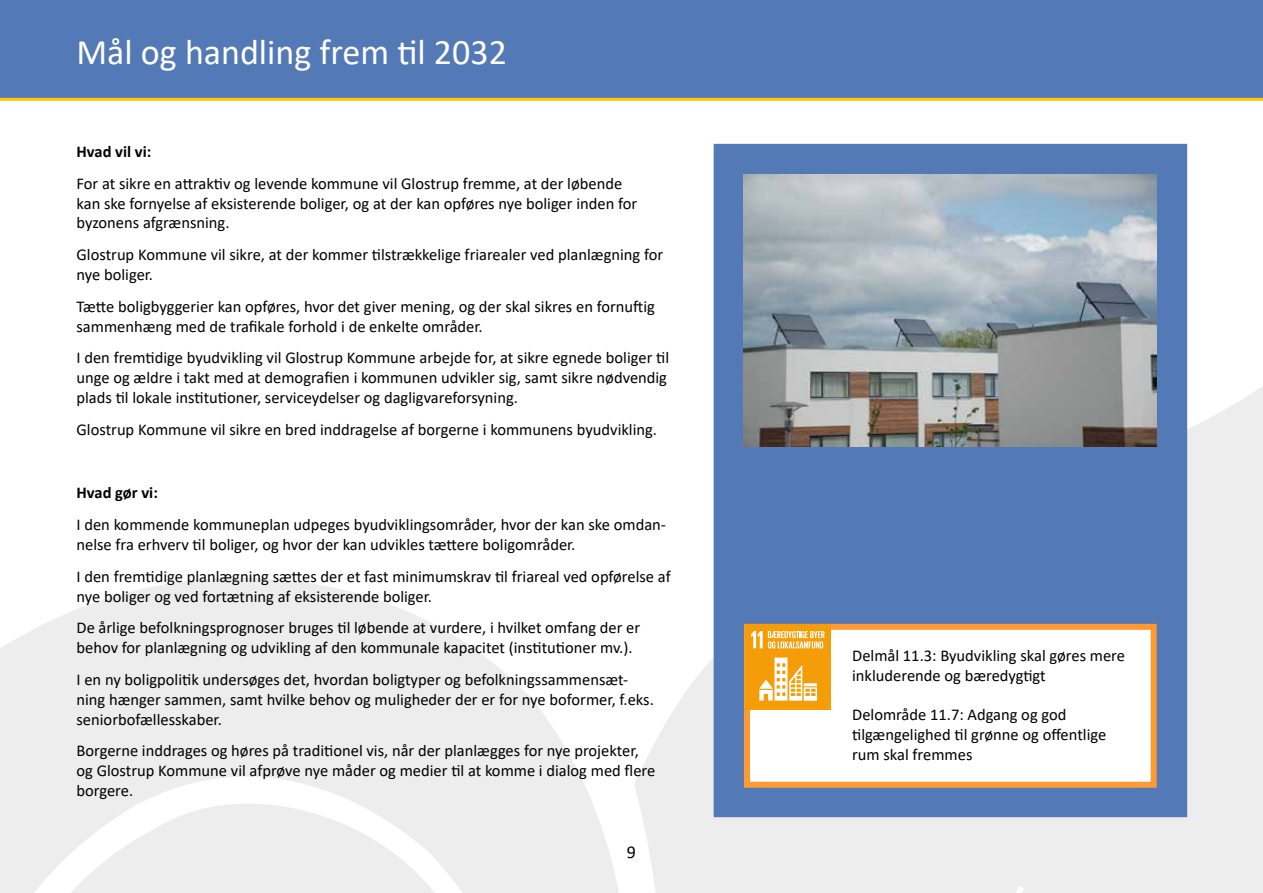
<style>
.page{position:relative;width:1263px;height:893px;background:#fff}
.page>*{position:absolute;margin:0;border:0;box-sizing:border-box;transform-origin:0 0}
.t1{font:36px "Calibri";color:#fff}
.t2{font:18px "Calibri";color:#000}
.t3{font:16.5px/19.8px "Calibri";color:#000}
.t4{font:700 16.5px "Calibri";color:#000}
</style>
<div class="page">
<svg style="left:702px;top:351px;width:561px;height:542px;background:#edeeee"></svg>
<svg style="left:0;top:578px;width:702px;height:315px;fill:#ededed"></svg>
<div style="left:0;top:0;width:1263px;height:98px;background:#5379b7"></div>
<hr style="left:0;top:98px;width:1263px;height:3px;background:#fac601">
<div style="left:714px;top:145px;width:472px;height:671px;background:#5379b7"></div>
<div style="left:714px;top:144px;width:473px;height:673px;border:2px solid #5379b7"></div>
<img style="left:744px;top:174px;width:413px;height:272px">
<div style="left:744px;top:624px;width:413px;height:164px;background:#fff;border:6px solid #f93"></div>
<div style="left:745px;top:624px;width:85px;height:85px;background:#f59d08"></div>
<svg style="left:759px;top:658px;width:58px;height:43px"></svg>
<svg style="left:751px;top:631px;width:74px;height:17px"></svg>
<h1 class="t1" style="left:77px;top:27px;width:432px">Mål og handling frem til 2032</h1>
<p class="t4" style="left:77px;top:140px;width:76px">Hvad vil vi:</p>
<p class="t3" style="left:77px;top:173px;width:562px">For at sikre en attraktiv og levende kommune vil Glostrup fremme, at der løbende kan ske fornyelse af eksisterende boliger, og at der kan opføres nye boliger inden for byzonens afgrænsning.</p>
<p class="t3" style="left:77px;top:244px;width:588px">Glostrup Kommune vil sikre, at der kommer tilstrækkelige friarealer ved planlægning for nye boliger.</p>
<p class="t3" style="left:77px;top:296px;width:580px">Tætte boligbyggerier kan opføres, hvor det giver mening, og der skal sikres en fornuftig sammenhæng med de trafikale forhold i de enkelte områder.</p>
<p class="t3" style="left:77px;top:348px;width:594px">I den fremtidige byudvikling vil Glostrup Kommune arbejde for, at sikre egnede boliger til unge og ældre i takt med at demografien i kommunen udvikler sig, samt sikre nødvendig plads til lokale institutioner, serviceydelser og dagligvareforsyning.</p>
<p class="t3" style="left:77px;top:419px;width:582px">Glostrup Kommune vil sikre en bred inddragelse af borgerne i kommunens byudvikling.</p>
<p class="t4" style="left:77px;top:481px;width:83px">Hvad gør vi:</p>
<p class="t3" style="left:77px;top:514px;width:591px">I den kommende kommuneplan udpeges byudviklingsområder, hvor der kan ske omdan&shy;nelse fra erhverv til boliger, og hvor der kan udvikles tættere boligområder.</p>
<p class="t3" style="left:77px;top:566px;width:596px">I den fremtidige planlægning sættes der et fast minimumskrav til friareal ved opførelse af nye boliger og ved fortætning af eksisterende boliger.</p>
<p class="t3" style="left:77px;top:618px;width:565px">De årlige befolkningsprognoser bruges til løbende at vurdere, i hvilket omfang der er behov for planlægning og udvikling af den kommunale kapacitet (institutioner mv.).</p>
<p class="t3" style="left:77px;top:669px;width:579px">I en ny boligpolitik undersøges det, hvordan boligtyper og befolkningssammensæt&shy;ning hænger sammen, samt hvilke behov og muligheder der er for nye boformer, f.eks. seniorbofællesskaber.</p>
<p class="t3" style="left:77px;top:741px;width:580px">Borgerne inddrages og høres på traditionel vis, når der planlægges for nye projekter, og Glostrup Kommune vil afprøve nye måder og medier til at komme i dialog med flere borgere.</p>
<p class="t2" style="left:627px;top:839px;width:11px">9</p>
<p class="t3" style="left:852px;top:645px;width:274px">Delmål 11.3: Byudvikling skal gøres mere inkluderende og bæredygtigt</p>
<p class="t3" style="left:852px;top:704px;width:256px">Delområde 11.7: Adgang og god tilgængelighed til grønne og offentlige rum skal fremmes</p>
</div>
